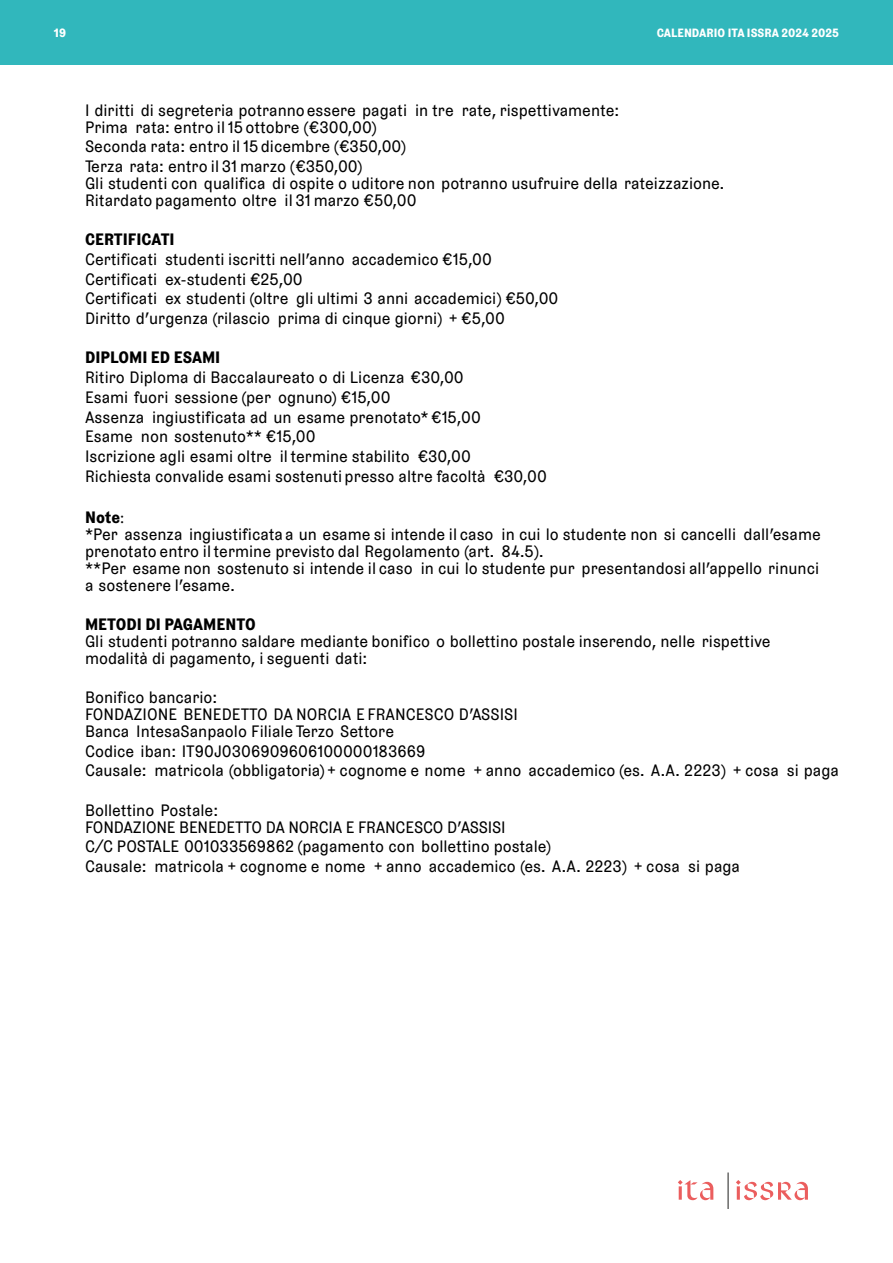
<style>
.page{position:relative;width:893px;height:1263px;background:#fff}
.page>*{position:absolute;margin:0;border:0;box-sizing:border-box;transform-origin:0 0}
.t1{font:16.5px/19.8px "Grey LL";color:#000}
.t2{font:700 16.5px "Grey LL";color:#000}
.t3{font:700 12px "Grey LL";color:#fff}
.s1{font-weight:700}
.s2{font-family:"Minion Pro";font-size:18px}
</style>
<div class="page">
<div style="left:0;top:0;width:893px;height:65px;background:#31b7bc"></div>
<hr style="left:728px;top:1172px;width:1px;height:37px;background:#1e1f1d">
<svg style="left:678px;top:1180px;width:35px;height:20px"></svg>
<svg style="left:736px;top:1180px;width:72px;height:20px"></svg>
<p class="t3" style="left:54px;top:24px;width:14px">19</p>
<p class="t3" style="left:657px;top:24px;width:184px">CALENDARIO ITA ISSRA 2024 2025</p>
<p class="t1" style="left:85px;top:100px;width:536px;line-height:17px">I diritti di segreteria potranno essere pagati in tre rate, rispettivamente:<br>Prima rata: entro il 15 ottobre (€300,00)</p>
<p class="t1" style="left:85px;top:135px;width:323px">Seconda rata: entro il 15 dicembre (€350,00)<br>Terza rata: entro il 31 marzo (€350,00)</p>
<p class="t1" style="left:85px;top:173px;width:641px;line-height:17px">Gli studenti con qualifica di ospite o uditore non potranno usufruire della rateizzazione.<br>Ritardato pagamento oltre il 31 marzo €50,00</p>
<p class="t2" style="left:85px;top:227px;width:91px">CERTIFICATI</p>
<p class="t1" style="left:85px;top:248px;width:475px">Certificati studenti iscritti nell’anno accademico €15,00<br>Certificati ex-studenti €25,00<br>Certificati ex studenti (oltre gli ultimi 3 anni accademici) €50,00<br>Diritto d’urgenza (rilascio prima di cinque giorni) + €5,00</p>
<p class="t2" style="left:85px;top:345px;width:137px">DIPLOMI ED ESAMI</p>
<p class="t1" style="left:85px;top:366px;width:463px">Ritiro Diploma di Baccalaureato o di Licenza €30,00<br>Esami fuori sessione (per ognuno) €15,00<br>Assenza ingiustificata ad un esame prenotato* €15,00<br>Esame non sostenuto** €15,00<br>Iscrizione agli esami oltre il termine stabilito €30,00<br>Richiesta convalide esami sostenuti presso altre facoltà €30,00</p>
<p class="t1" style="left:85px;top:508px;width:737px;line-height:17px"><span class="s1">Note</span><span class="s2">:<br></span>*Per assenza ingiustificata a un esame si intende il caso in cui lo studente non si cancelli dall’esame prenotato entro il termine previsto dal Regolamento (art. 84.5).<br>**Per esame non sostenuto si intende il caso in cui lo studente pur presentandosi all’appello rinunci a sostenere l’esame.</p>
<p class="t2" style="left:85px;top:611px;width:172px">METODI DI PAGAMENTO</p>
<p class="t1" style="left:85px;top:631px;width:687px;line-height:17px">Gli studenti potranno saldare mediante bonifico o bollettino postale inserendo, nelle rispettive modalità di pagamento, i seguenti dati:</p>
<p class="t1" style="left:85px;top:687px;width:434px;line-height:17px">Bonifico bancario:<br>FONDAZIONE BENEDETTO DA NORCIA E FRANCESCO D’ASSISI<br>Banca IntesaSanpaolo Filiale Terzo Settore</p>
<p class="t1" style="left:85px;top:739px;width:755px">Codice iban: IT90J0306909606100000183669<br>Causale: matricola (obbligatoria) + cognome e nome + anno accademico (es. A.A. 2223) + cosa si paga</p>
<p class="t1" style="left:85px;top:800px;width:422px;line-height:17px">Bollettino Postale:<br>FONDAZIONE BENEDETTO DA NORCIA E FRANCESCO D’ASSISI</p>
<p class="t1" style="left:85px;top:835px;width:656px">C/C POSTALE 001033569862 (pagamento con bollettino postale)<br>Causale: matricola + cognome e nome + anno accademico (es. A.A. 2223) + cosa si paga</p>
</div>
